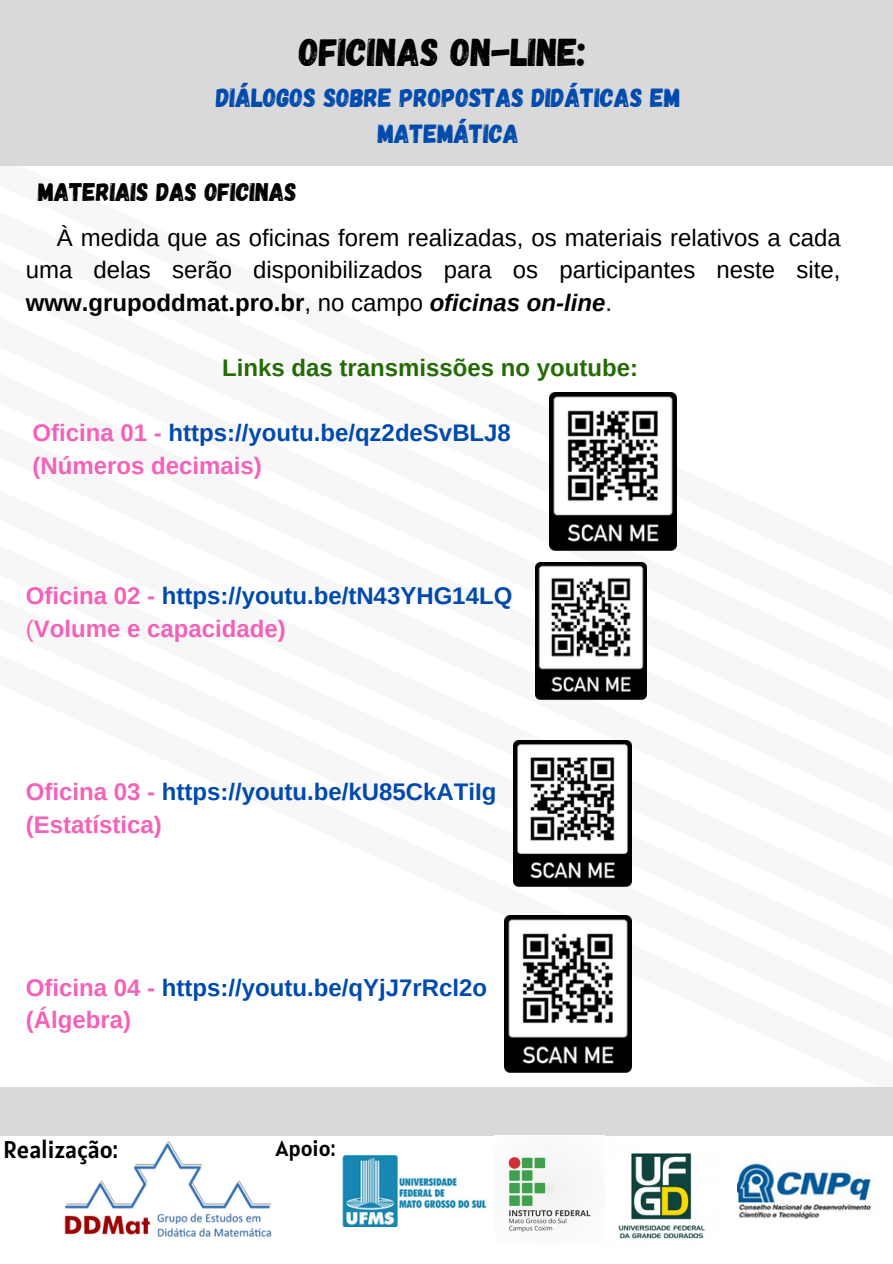
<style>
.page{position:relative;width:893px;height:1264px;background:#fff}
.page>*{position:absolute;margin:0;border:0;box-sizing:border-box;transform-origin:0 0}
.t1{font:38.7px "Gagalin";color:#000}
.t2{font:26.25px/35.7px "Gagalin";color:#004aad;text-align:center}
.t3{font:25.5px "Gagalin";color:#000}
.t4{font:24px/32.5px "Arimo";color:#000;text-align:justify}
.t5{font:700 24px/32.5px "Arimo";color:#004aad}
.t6{font:700 24px/32.5px "Arimo";color:#f461b9}
.t7{font:700 24px "Arimo";color:#246b06}
.t8{font:24px "Alatsi";color:#000}
.t9{font:21.9px "Alatsi";color:#000}
.s1{font-weight:700}
.s2{font-weight:700;font-style:italic}
.s3{color:#f461b9}
.s4{color:#004aad}
.s5{font-weight:400}
</style>
<div class="page">
<div style="left:0;top:1087px;width:892px;height:39px;background:#d9d9d9"></div>
<div style="left:0;top:0;width:892px;height:165px;background:#d9d9d9"></div>
<img style="left:549px;top:392px;width:127px;height:158px">
<img style="left:535px;top:562px;width:111px;height:137px">
<img style="left:513px;top:740px;width:118px;height:146px">
<img style="left:504px;top:915px;width:127px;height:157px">
<div style="left:0;top:1096px;width:892px;height:39px;background:#d9d9d9"></div>
<img style="left:64px;top:1141px;width:208px;height:96px">
<img style="left:737px;top:1163px;width:134px;height:57px">
<img style="left:342px;top:1154px;width:145px;height:72px">
<img style="left:618px;top:1153px;width:87px;height:86px">
<img style="left:508px;top:1157px;width:83px;height:76px">
<h1 class="t1" style="left:299px;top:27px;width:288px">OFICINAS ON-LINE:</h1>
<p class="t2" style="left:216px;top:79px;width:466px">DIÁLOGOS SOBRE PROPOSTAS DIDÁTICAS EM<br>MATEMÁTICA</p>
<p class="t3" style="left:38px;top:175px;width:260px">MATERIAIS DAS OFICINAS</p>
<p class="t4" style="left:26px;top:221px;width:816px;text-indent:31px">À medida que as oficinas forem realizadas, os materiais relativos a cada uma delas serão disponibilizados para os participantes neste site, <span class="s1">www.grupoddmat.pro.br</span>, no campo <span class="s2">oficinas on-line</span>.</p>
<p class="t7" style="left:222px;top:354px;width:417px">Links das transmissões no youtube:</p>
<p class="t5" style="left:32px;top:417px;width:480px"><span class="s3">Oficina 01 -</span> https://youtu.be/qz2deSvBLJ8 <span class="s3">(Números decimais)</span></p>
<p class="t6" style="left:26px;top:580px;width:488px">Oficina 02 - <span class="s4">https://youtu.be/tN43YHG14LQ </span><span class="s5">(</span>Volume e capacidade)</p>
<p class="t5" style="left:26px;top:775px;width:472px"><span class="s3">Oficina 03 -</span> https://youtu.be/kU85CkATiIg <span class="s3">(Estatística)</span></p>
<p class="t5" style="left:26px;top:971px;width:462px"><span class="s3">Oficina 04 -</span> https://youtu.be/qYjJ7rRcl2o <span class="s3">(Álgebra)</span></p>
<p class="t8" style="left:3px;top:1133px;width:116px">Realização:</p>
<p class="t9" style="left:276px;top:1133px;width:61px">Apoio:</p>
</div>
